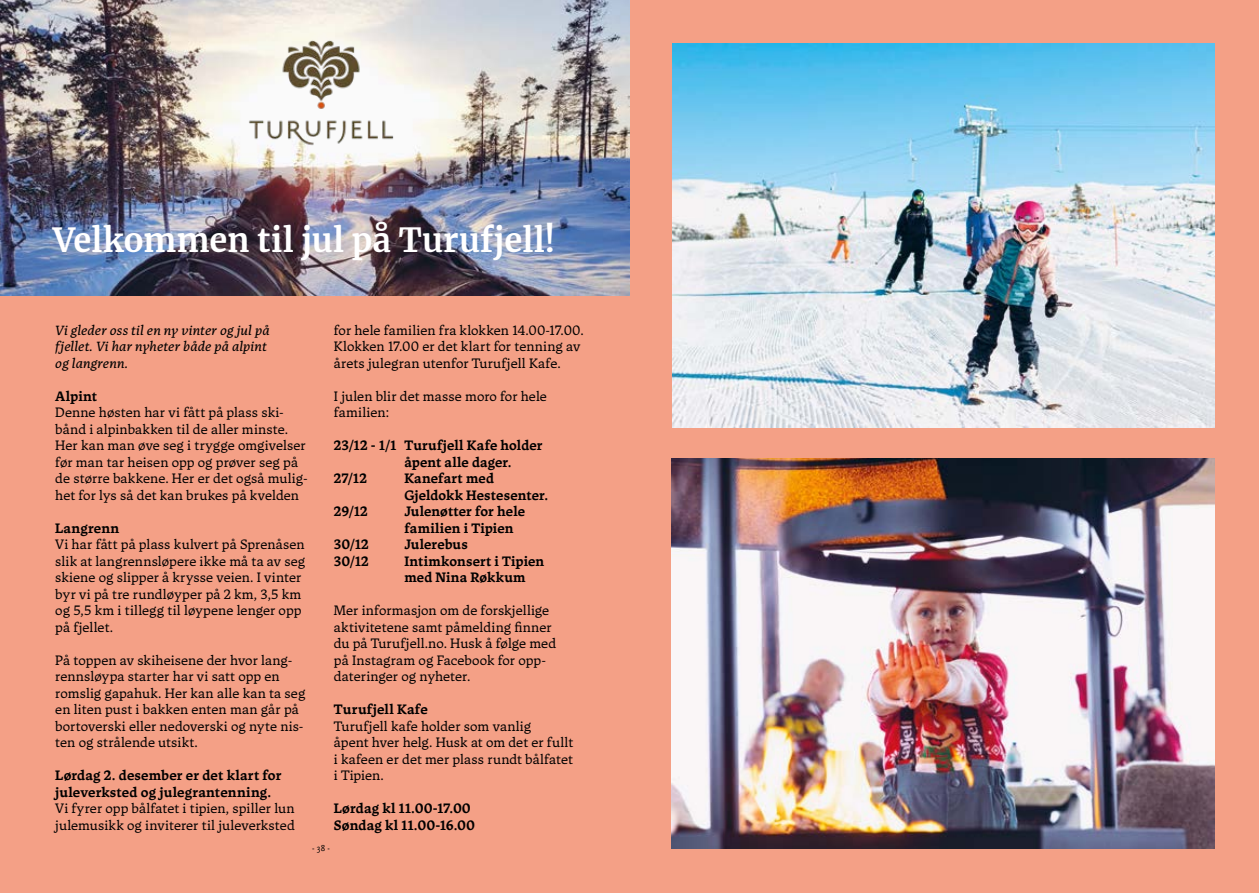
<style>
.page{position:relative;width:1259px;height:893px;background:#f4a086}
.page>*{position:absolute;margin:0;border:0;box-sizing:border-box;transform-origin:0 0}
.t1{font:700 32.85px "Merriweather";letter-spacing:.005em;color:#fff}
.t2{font:13.5px/16.5px "Tuna";letter-spacing:.005em;color:#000;scale:.96 1}
.t3{font:700 13.5px/16.5px "Tuna";letter-spacing:.005em;color:#000;scale:.95 1}
.t4{font:700 13.5px/16.5px "Tuna";letter-spacing:.005em;color:#000;scale:.96 1}
.t5{font:italic 13.5px/16.5px "Tuna";letter-spacing:.01em;color:#000}
.t6{font:9px "Scala Sans OT";color:#000}
</style>
<div class="page">
<img style="left:0;top:0;width:629px;height:295px">
<img style="left:185px;top:0;width:272px;height:193px">
<img style="left:671px;top:459px;width:543px;height:389px">
<img style="left:672px;top:44px;width:542px;height:383px">
<h1 class="t1" style="left:53px;top:217px;width:504px">Velkommen til jul på Turufjell!</h1>
<p class="t5" style="left:55px;top:321px;width:216px">Vi gleder oss til en ny vinter og jul på fjellet. Vi har nyheter både på alpint og langrenn.</p>
<p class="t4" style="left:55px;top:388px;width:45px">Alpint</p>
<p class="t2" style="left:55px;top:404px;width:264px">Denne høsten har vi fått på plass ski&shy;bånd i alpinbakken til de aller minste.<br>Her kan man øve seg i trygge omgivelser før man tar heisen opp og prøver seg på de større bakkene. Her er det også mulig&shy;het for lys så det kan brukes på kvelden</p>
<p class="t4" style="left:55px;top:520px;width:68px">Langrenn</p>
<p class="t2" style="left:55px;top:536px;width:262px">Vi har fått på plass kulvert på Sprenåsen slik at langrennsløpere ikke må ta av seg skiene og slipper å krysse veien. I vinter byr vi på tre rundløyper på 2 km, 3,5 km og 5,5 km i tillegg til løypene lenger opp på fjellet.</p>
<p class="t2" style="left:55px;top:651px;width:262px">På toppen av skiheisene der hvor lang&shy;rennsløypa starter har vi satt opp en romslig gapahuk. Her kan alle kan ta seg en liten pust i bakken enten man går på bortoverski eller nedoverski og nyte nis&shy;ten og strålende utsikt.</p>
<p class="t4" style="left:55px;top:767px;width:237px">Lørdag 2. desember er det klart for juleverksted og julegrantenning.</p>
<p class="t2" style="left:55px;top:800px;width:251px">Vi fyrer opp bålfatet i tipien, spiller lun julemusikk og inviterer til juleverksted</p>
<p class="t2" style="left:334px;top:321px;width:262px">for hele familien fra klokken 14.00-17.00.<br>Klokken 17.00 er det klart for tenning av årets julegran utenfor Turufjell Kafe.</p>
<p class="t2" style="left:334px;top:387px;width:223px">I julen blir det masse moro for hele familien:</p>
<p class="t3" style="left:334px;top:437px;width:221px">23/12 - 1/1 Turufjell Kafe holder</p>
<p class="t3" style="left:404px;top:454px;width:114px">åpent alle dager.</p>
<p class="t3" style="left:334px;top:470px;width:36px">27/12</p>
<p class="t3" style="left:404px;top:470px;width:153px">Kanefart med<br>Gjeldokk Hestesenter.</p>
<p class="t3" style="left:334px;top:503px;width:37px">29/12</p>
<p class="t3" style="left:404px;top:503px;width:129px">Julenøtter for hele familien i Tipien</p>
<p class="t3" style="left:334px;top:536px;width:38px">30/12</p>
<p class="t3" style="left:404px;top:536px;width:68px">Julerebus</p>
<p class="t3" style="left:334px;top:553px;width:38px">30/12</p>
<p class="t3" style="left:404px;top:553px;width:149px">Intimkonsert i Tipien med Nina Røkkum</p>
<p class="t2" style="left:334px;top:602px;width:233px">Mer informasjon om de forskjellige aktivitetene samt påmelding finner du på Turufjell.no. Husk å følge med på Instagram og Facebook for opp&shy;dateringer og nyheter.</p>
<p class="t4" style="left:334px;top:701px;width:99px">Turufjell Kafe</p>
<p class="t2" style="left:334px;top:717px;width:251px">Turufjell kafe holder som vanlig<br>åpent hver helg. Husk at om det er fullt i kafeen er det mer plass rundt bålfatet i Tipien.</p>
<p class="t4" style="left:334px;top:800px;width:149px">Lørdag kl 11.00-17.00<br>Søndag kl 11.00-16.00</p>
<p class="t6" style="left:312px;top:843px;width:19px">- 38 -</p>
</div>
